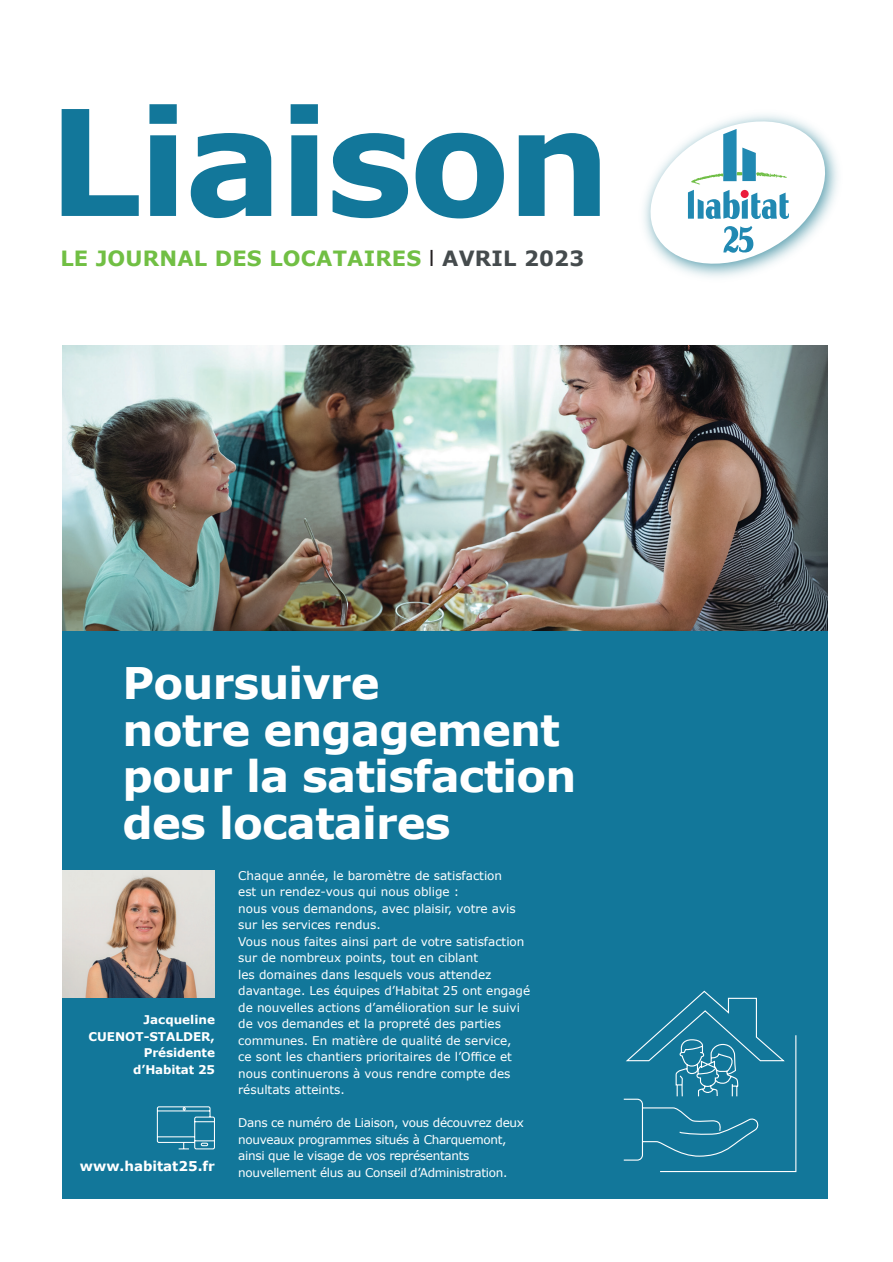
<style>
.page{position:relative;width:893px;height:1262px;background:#fff}
.page>*{position:absolute;margin:0;border:0;box-sizing:border-box;transform-origin:0 0}
.t1{font:700 147px "Verdana";letter-spacing:-.025em;color:#12779a}
.t2{font:700 43.5px/46.5px "Verdana";letter-spacing:-.02em;color:#fff}
.t3{font:700 21px "Verdana";letter-spacing:.01em;color:#71bf44}
.t4{font:700 13.5px "Verdana";color:#fff}
.t5{font:12px/16.5px "Verdana";color:#fff}
.t6{font:12px/16.5px "Verdana";letter-spacing:-.025em;color:#fff}
.t7{font:700 12px/16.5px "Verdana";color:#fff;text-align:right}
.s1{font-weight:400;color:#231f20}
.s2{color:#454b4d}
</style>
<div class="page">
<div style="left:62px;top:630px;width:766px;height:569px;background:#12779a"></div>
<img style="left:62px;top:870px;width:153px;height:128px">
<img style="left:62px;top:345px;width:765px;height:285px">
<svg style="left:641px;top:112px;width:195px;height:161px"></svg>
<svg style="left:623px;top:990px;width:174px;height:182px"></svg>
<svg style="left:156px;top:1106px;width:59px;height:44px"></svg>
<h1 class="t1" style="left:48px;top:67px;width:565px">Liaison</h1>
<h3 class="t3" style="left:60px;top:244px;width:525px">LE JOURNAL DES LOCATAIRES <span class="s1">l</span> <span class="s2">AVRIL 2023</span></h3>
<h2 class="t2" style="left:123px;top:660px;width:455px">Poursuivre<br>notre engagement pour la satisfaction des locataires</h2>
<p class="t7" style="left:88px;top:1011px;width:128px">Jacqueline<br>CUENOT-STALDER,<br>Présidente d’Habitat 25</p>
<p class="t4" style="left:80px;top:1157px;width:137px">www.habitat25.fr</p>
<p class="t5" style="left:238px;top:867px;width:293px">Chaque année, le baromètre de satisfaction<br>est un rendez-vous qui nous oblige :<br>nous vous demandons, avec plaisir, votre avis sur les services rendus.<br>Vous nous faites ainsi part de votre satisfaction sur de nombreux points, tout en ciblant<br>les domaines dans lesquels vous attendez davantage. Les équipes d’Habitat 25 ont engagé de nouvelles actions d’amélioration sur le suivi de vos demandes et la propreté des parties communes. En matière de qualité de service,<br>ce sont les chantiers prioritaires de l’Office et nous continuerons à vous rendre compte des résultats atteints.</p>
<p class="t6" style="left:238px;top:1114px;width:287px">Dans ce numéro de Liaison, vous découvrez deux nouveaux programmes situés à Charquemont, ainsi que le visage de vos représentants nouvellement élus au Conseil d’Administration.</p>
</div>
